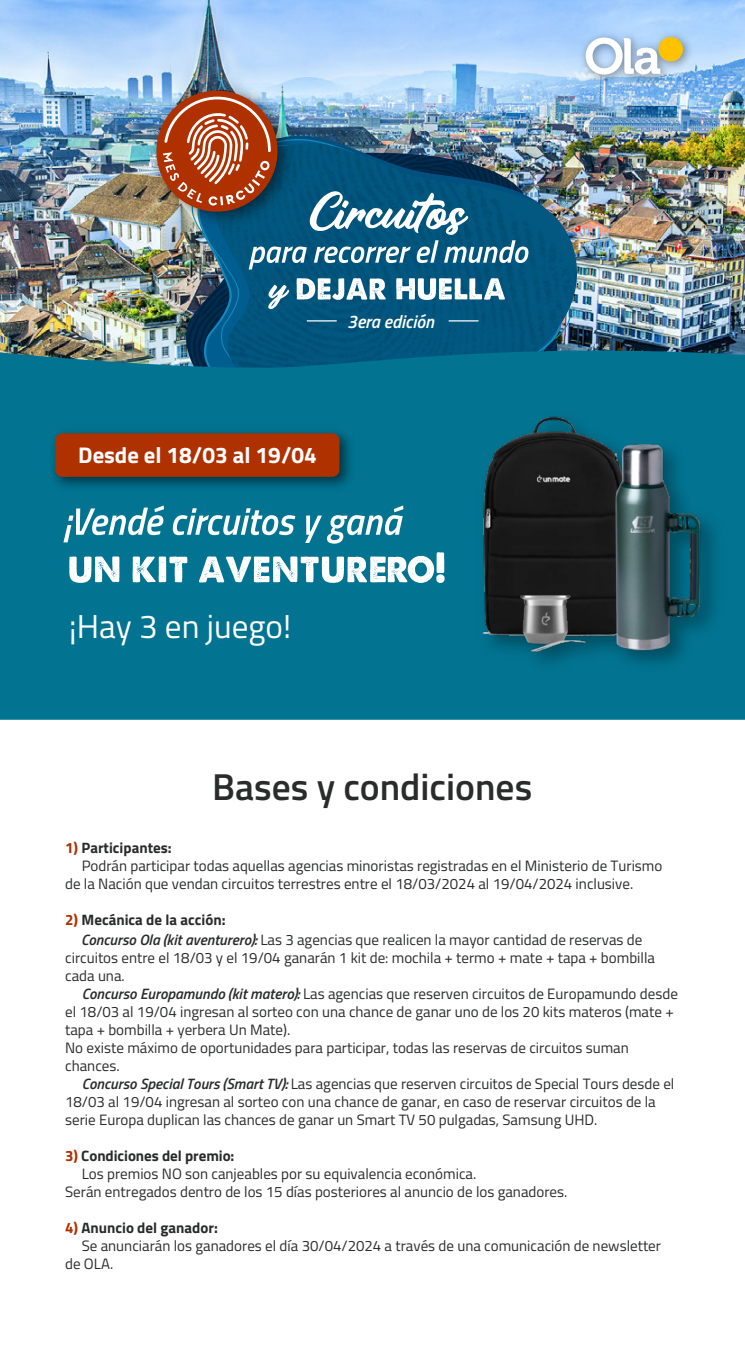
<style>
.page{position:relative;width:745px;height:1371px;background:#fff}
.page>*{position:absolute;margin:0;border:0;box-sizing:border-box;transform-origin:0 0}
.t1{font:600 37.5px "Titillium Web";color:#2a2b2b}
.t2{font:33.12px "Titillium Web";color:#fff}
.t3{font:700 22.62px "Titillium Web";color:#fff}
.t4{font:italic 600 18.25px "Titillium Web";color:#fff;scale:.96 1}
.t5{font:15px/18px "Titillium Web";color:#2a2b2b}
.t6{font:700 15px "Titillium Web";color:#2a2b2b}
.s1{color:#af3100}
.s2{font-weight:700;color:#af3100}
.s3{font-weight:700}
.s4{font-weight:600;font-style:italic}
</style>
<div class="page">
<img style="left:0;top:0;width:744px;height:341px">
<img style="left:144px;top:76px;width:158px;height:159px">
<img style="left:154px;top:88px;width:427px;height:253px">
<hr style="left:306px;top:320px;width:30px;height:1px;background:#fff">
<hr style="left:448px;top:320px;width:30px;height:1px;background:#fff">
<img style="left:574px;top:26px;width:124px;height:64px">
<div style="left:658px;top:37px;width:24px;height:25px;background:#ffc200;border-radius:50%"></div>
<svg style="left:585px;top:38px;width:75px;height:36px"></svg>
<svg style="left:0;top:341px;width:744px;height:379px;background:#06718f"></svg>
<img style="left:46px;top:423px;width:313px;height:74px">
<div style="left:55px;top:433px;width:284px;height:44px;background:#af3100;border-radius:7px"></div>
<svg style="left:63px;top:505px;width:101px;height:37px"></svg>
<svg style="left:173px;top:508px;width:122px;height:27px"></svg>
<svg style="left:305px;top:505px;width:98px;height:38px"></svg>
<svg style="left:69px;top:556px;width:50px;height:27px"></svg>
<svg style="left:132px;top:556px;width:55px;height:26px"></svg>
<svg style="left:199px;top:552px;width:245px;height:31px"></svg>
<div style="left:471px;top:406px;width:257px;height:272px;background:#027391"></div>
<img style="left:460px;top:405px;width:184px;height:242px">
<img style="left:522px;top:419px;width:222px;height:245px">
<img style="left:517px;top:592px;width:71px;height:64px">
<p class="t4" style="left:347px;top:308px;width:92px">3era edición</p>
<h3 class="t3" style="left:78px;top:437px;width:240px">Desde el 18/03 al 19/04</h3>
<h2 class="t2" style="left:69px;top:602px;width:223px">¡Hay 3 en juego!</h2>
<h1 class="t1" style="left:212px;top:758px;width:321px">Bases y condiciones</h1>
<p class="t6" style="left:65px;top:836px;width:108px"><span class="s1">1)</span> Participantes:</p>
<p class="t5" style="left:82px;top:856px;width:582px">Podrán participar todas aquellas agencias minoristas registradas en el Ministerio de Turismo</p>
<p class="t5" style="left:65px;top:874px;width:569px">de la Nación que vendan circuitos terrestres entre el 18/03/2024 al 19/04/2024 inclusive.</p>
<p class="t5" style="left:81px;top:909px;width:562px;line-height:20px;text-indent:-16px"><span class="s2">2)</span> <span class="s3">Mecánica de la acción:<br></span><span class="s4">Concurso Ola (kit aventurero):</span> Las 3 agencias que realicen la mayor cantidad de reservas de</p>
<p class="t5" style="left:65px;top:948px;width:591px">circuitos entre el 18/03 y el 19/04 ganarán 1 kit de: mochila + termo + mate + tapa + bombilla cada una.</p>
<p class="t5" style="left:65px;top:984px;width:614px;text-indent:17px"><span class="s4">Concurso Europamundo (kit matero):</span> Las agencias que reserven circuitos de Europamundo desde el 18/03 al 19/04 ingresan al sorteo con una chance de ganar uno de los 20 kits materos (mate + tapa + bombilla + yerbera Un Mate).<br>No existe máximo de oportunidades para participar, todas las reservas de circuitos suman chances.</p>
<p class="t5" style="left:65px;top:1074px;width:610px;text-indent:17px"><span class="s4">Concurso Special Tours (Smart TV):</span> Las agencias que reserven circuitos de Special Tours desde el<br>18/03 al 19/04 ingresan al sorteo con una chance de ganar, en caso de reservar circuitos de la serie Europa duplican las chances de ganar un Smart TV 50 pulgadas, Samsung UHD.</p>
<p class="t6" style="left:65px;top:1144px;width:171px"><span class="s1">3)</span> Condiciones del premio:</p>
<p class="t5" style="left:82px;top:1164px;width:396px">Los premios NO son canjeables por su equivalencia económica.</p>
<p class="t5" style="left:65px;top:1182px;width:503px">Serán entregados dentro de los 15 días posteriores al anuncio de los ganadores.</p>
<p class="t6" style="left:65px;top:1216px;width:154px"><span class="s1">4)</span> Anuncio del ganador:</p>
<p class="t5" style="left:82px;top:1236px;width:580px">Se anunciarán los ganadores el día 30/04/2024 a través de una comunicación de newsletter</p>
<p class="t5" style="left:65px;top:1254px;width:50px">de OLA.</p>
</div>
